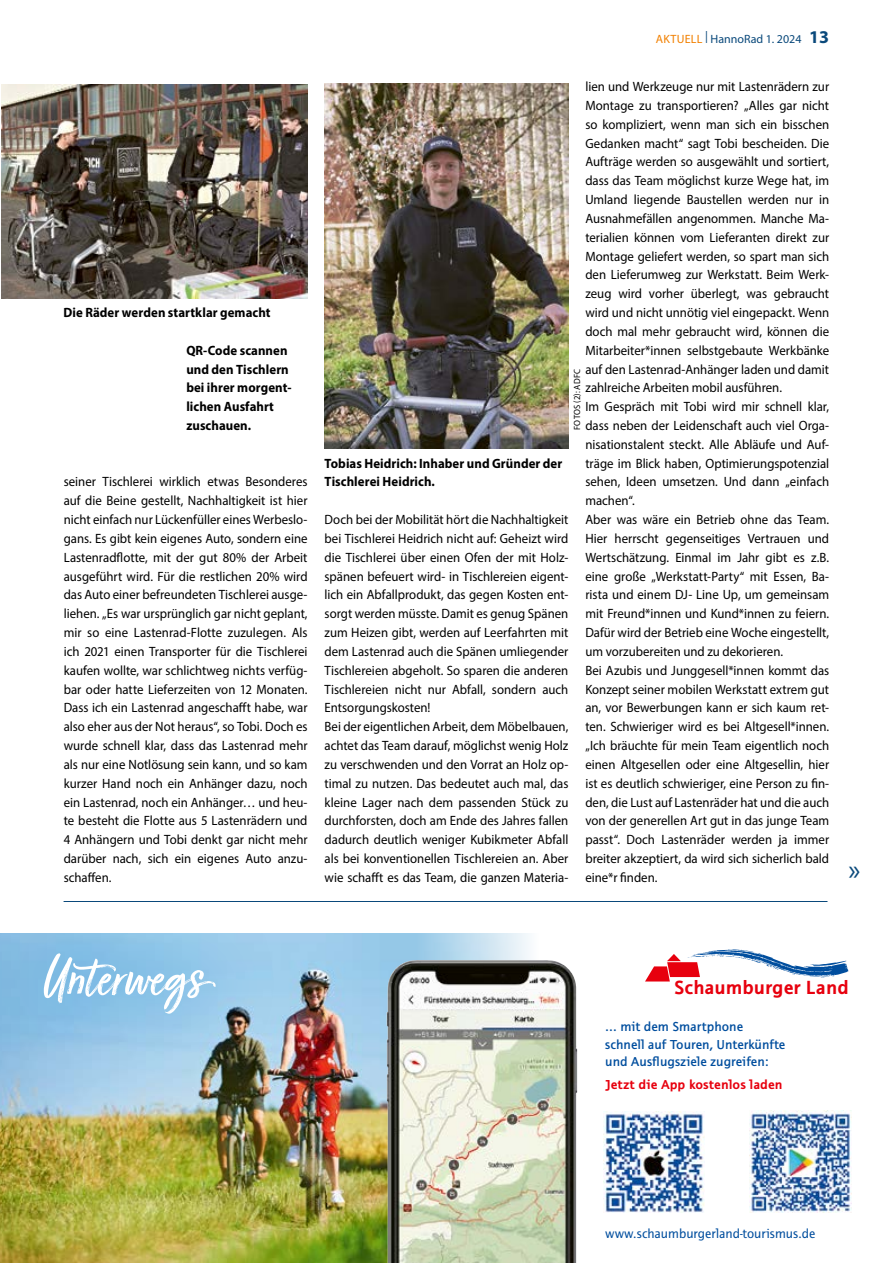
<style>
.page{position:relative;width:893px;height:1263px;background:#fff}
.page>*{position:absolute;margin:0;border:0;box-sizing:border-box;transform-origin:0 0}
.t1{font:62.1px "Turbinado Dry";color:#fff}
.HannoRad_Grundtext{font:30px "Myriad Pro";color:#0a497b;scale:.95 1}
.t2{font:700 19.65px "Thordis Sans EF";color:#e7000e}
.HannoRad_Grundtext-2{font:13.5px/18.9px "Myriad Pro";color:#000;text-align:justify;scale:.95 1}
.BU_9pt_Bold{font:700 13.5px/18.8px "Myriad Pro";letter-spacing:.005em;color:#000;scale:.95 1}
.t3{font:600 13.5px/18px "Thordis Sans EF";color:#004e9e}
.t4{font:13.5px "Thordis Sans EF";color:#004e9e}
.t5{font:700 13.5px "Thordis Sans EF";color:#e7000e}
.t6{font:12px "Myriad Pro";color:#0a497b}
.Fotozeile{font:9px "Myriad Pro";letter-spacing:.025em;color:#000;scale:.95 1}
.s1{color:#f28000}
.s2{font-weight:700;font-size:18px}
</style>
<div class="page">
<hr style="left:64px;top:901px;width:763px;height:1px;background:#0a497b">
<img style="left:0;top:933px;width:416px;height:330px">
<div style="left:416px;top:933px;width:132px;height:41px;background:linear-gradient(to right,#94c7e6,#fffffe)"></div>
<svg style="left:645px;top:949px;width:204px;height:32px"></svg>
<img style="left:387px;top:960px;width:190px;height:303px">
<div style="left:0;top:933px;width:280px;height:146px;background:#63afdf;opacity:.6"></div>
<img style="left:749px;top:1110px;width:103px;height:102px">
<img style="left:603px;top:1111px;width:102px;height:101px">
<img style="left:1px;top:85px;width:307px;height:213px">
<img style="left:325px;top:84px;width:243px;height:365px">
<p class="BU_9pt_Bold" style="left:64px;top:303px;width:219px">Die Räder werden startklar gemacht</p>
<p class="BU_9pt_Bold" style="left:186px;top:340px;width:112px">QR-Code scannen und den Tischlern bei ihrer morgent&shy;lichen Ausfahrt zuschauen.</p>
<p class="HannoRad_Grundtext-2" style="left:64px;top:472px;width:258px">seiner Tischlerei wirklich etwas Besonderes auf die Beine gestellt, Nachhaltigkeit ist hier nicht einfach nur Lückenfüller eines Werbeslo&shy;gans. Es gibt kein eigenes Auto, sondern eine Lastenradflotte, mit der gut 80% der Arbeit ausgeführt wird. Für die restlichen 20% wird das Auto einer befreundeten Tischlerei ausge&shy;liehen. „Es war ursprünglich gar nicht geplant, mir so eine Lastenrad-Flotte zuzulegen. Als ich 2021 einen Transporter für die Tischlerei kaufen wollte, war schlichtweg nichts verfüg&shy;bar oder hatte Lieferzeiten von 12 Monaten.<br>Dass ich ein Lastenrad angeschafft habe, war also eher aus der Not heraus“, so Tobi. Doch es wurde schnell klar, dass das Lastenrad mehr als nur eine Notlösung sein kann, und so kam kurzer Hand noch ein Anhänger dazu, noch ein Lastenrad, noch ein Anhänger… und heu&shy;te besteht die Flotte aus 5 Lastenrädern und 4 Anhängern und Tobi denkt gar nicht mehr darüber nach, sich ein eigenes Auto anzu&shy;schaffen.</p>
<p class="t6" style="left:656px;top:31px;width:175px"><span class="s1">AKTUELL</span> | HannoRad 1. 2024 <span class="s2">13</span></p>
<p class="HannoRad_Grundtext-2" style="left:585px;top:77px;width:258px">lien und Werkzeuge nur mit Lastenrädern zur Montage zu transportieren? „Alles gar nicht so kompliziert, wenn man sich ein bisschen Gedanken macht“ sagt Tobi bescheiden. Die Aufträge werden so ausgewählt und sortiert, dass das Team möglichst kurze Wege hat, im Umland liegende Baustellen werden nur in Ausnahmefällen angenommen. Manche Ma&shy;terialien können vom Lieferanten direkt zur Montage geliefert werden, so spart man sich den Lieferumweg zur Werkstatt. Beim Werk&shy;zeug wird vorher überlegt, was gebraucht wird und nicht unnötig viel eingepackt. Wenn doch mal mehr gebraucht wird, können die Mitarbeiter*innen selbstgebaute Werkbänke auf den Lastenrad-Anhänger laden und damit zahlreiche Arbeiten mobil ausführen.</p>
<p class="HannoRad_Grundtext-2" style="left:585px;top:397px;width:258px">Im Gespräch mit Tobi wird mir schnell klar, dass neben der Leidenschaft auch viel Orga&shy;nisationstalent steckt. Alle Abläufe und Auf&shy;träge im Blick haben, Optimierungspotenzial sehen, Ideen umsetzen. Und dann „einfach machen“.</p>
<p class="HannoRad_Grundtext-2" style="left:585px;top:510px;width:258px">Aber was wäre ein Betrieb ohne das Team.<br>Hier herrscht gegenseitiges Vertrauen und Wertschätzung. Einmal im Jahr gibt es z.B. eine große „Werkstatt-Party“ mit Essen, Ba&shy;rista und einem DJ- Line Up, um gemeinsam mit Freund*innen und Kund*innen zu feiern.<br>Dafür wird der Betrieb eine Woche eingestellt, um vorzubereiten und zu dekorieren.</p>
<p class="HannoRad_Grundtext-2" style="left:585px;top:660px;width:258px">Bei Azubis und Junggesell*innen kommt das Konzept seiner mobilen Werkstatt extrem gut an, vor Bewerbungen kann er sich kaum ret&shy;ten. Schwieriger wird es bei Altgesell*innen. „Ich bräuchte für mein Team eigentlich noch einen Altgesellen oder eine Altgesellin, hier ist es deutlich schwieriger, eine Person zu fin&shy;den, die Lust auf Lastenräder hat und die auch von der generellen Art gut in das junge Team passt“. Doch Lastenräder werden ja immer breiter akzeptiert, da wird sich sicherlich bald eine*r finden.</p>
<p class="Fotozeile" style="left:572px;top:430px;width:66px;rotate:-90deg">FOTOS (2): ADFC</p>
<p class="BU_9pt_Bold" style="left:325px;top:453px;width:252px">Tobias Heidrich: Inhaber und Gründer der<br>Tischlerei Heidrich.</p>
<p class="HannoRad_Grundtext-2" style="left:325px;top:510px;width:258px">Doch bei der Mobilität hört die Nachhaltigkeit bei Tischlerei Heidrich nicht auf: Geheizt wird die Tischlerei über einen Ofen der mit Holz&shy;spänen befeuert wird- in Tischlereien eigent&shy;lich ein Abfallprodukt, das gegen Kosten ent&shy;sorgt werden müsste. Damit es genug Spänen zum Heizen gibt, werden auf Leerfahrten mit dem Lastenrad auch die Spänen umliegender Tischlereien abgeholt. So sparen die anderen Tischlereien nicht nur Abfall, sondern auch Entsorgungskosten!</p>
<p class="HannoRad_Grundtext-2" style="left:325px;top:717px;width:258px">Bei der eigentlichen Arbeit, dem Möbelbauen, achtet das Team darauf, möglichst wenig Holz zu verschwenden und den Vorrat an Holz op&shy;timal zu nutzen. Das bedeutet auch mal, das kleine Lager nach dem passenden Stück zu durchforsten, doch am Ende des Jahres fallen dadurch deutlich weniger Kubikmeter Abfall als bei konventionellen Tischlereien an. Aber wie schafft es das Team, die ganzen Materia-</p>
<p class="HannoRad_Grundtext" style="left:849px;top:853px;width:14px">»</p>
<h1 class="t1" style="left:42px;top:945px;width:169px">Unterwegs</h1>
<h3 class="t2" style="left:674px;top:977px;width:176px">Schaumburger Land</h3>
<p class="t3" style="left:605px;top:1017px;width:182px">… mit dem Smartphone schnell auf Touren, Unterkünfte und Ausflugsziele zugreifen:</p>
<p class="t5" style="left:605px;top:1077px;width:179px">Jetzt die App kostenlos laden</p>
<p class="t4" style="left:605px;top:1226px;width:212px">www.schaumburgerland-tourismus.de</p>
</div>
